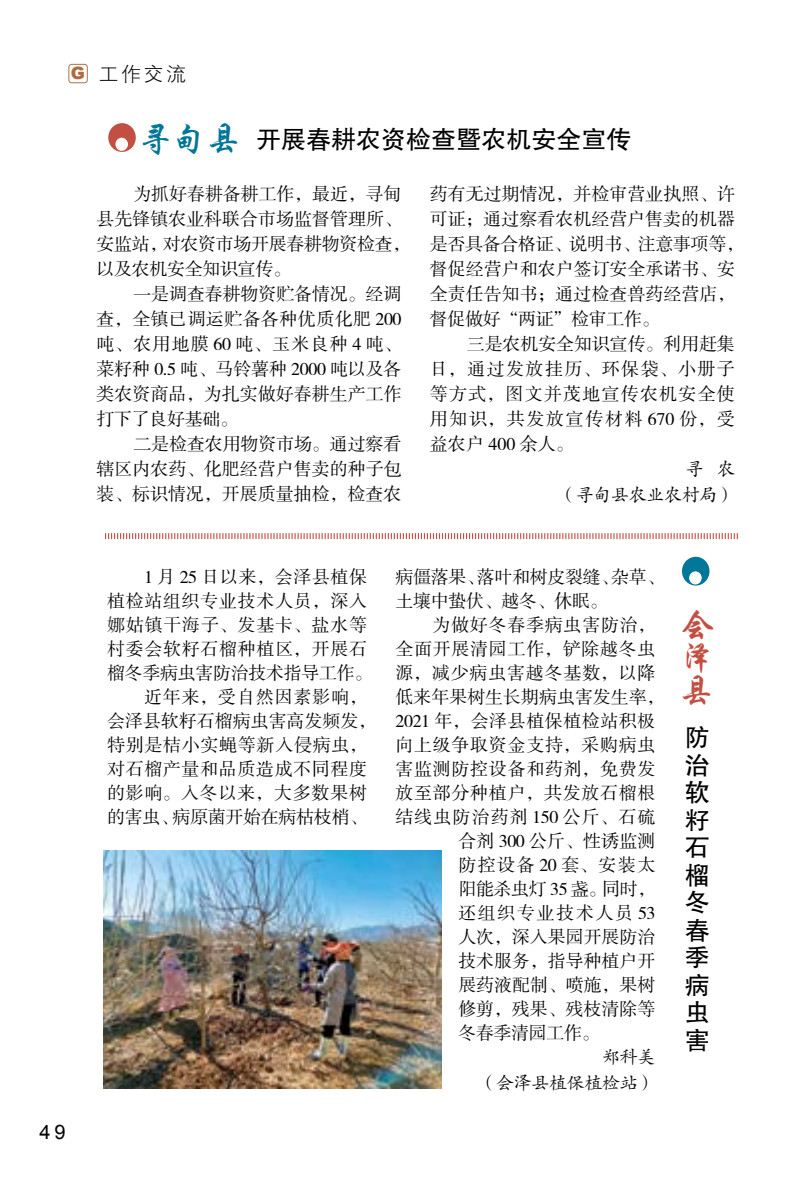
<style>
.page{position:relative;width:806px;height:1191px;background:#fff}
.page>*{position:absolute;margin:0;border:0;box-sizing:border-box;transform-origin:0 0}
.t1{font:34px/33px "ST Xingkai";color:#c34f43}
.t2{font:25px/27.6px "FZHTJW GB1 0";color:#000;text-align:justify}
.t3{font:20px "FZXH1 JW GB1 0";color:#000}
.t4{font:20px "Arial";color:#000}
.t5{font:18px/25px "FZSSK GBK1 0";color:#000;text-align:justify}
.t6{font:18px "FZSSK GBK1 0";letter-spacing:.035em;color:#000}
.t7{font:18px/24px "FZSSK GBK1 0";letter-spacing:-.02em;color:#000}
.t8{font:18px "FZSSK GBK1 0";letter-spacing:.045em;color:#000}
.t9{font:18px "FZSSK GBK1 0";letter-spacing:.03em;color:#000}
.t10{font:18px/26px "FZKTJW GB1 0";letter-spacing:-.02em;color:#000;text-align:right}
.t11{font:18px "FZSSK GBK1 0";letter-spacing:.055em;color:#000}
.t12{font:18px "FZSSK GBK1 0";letter-spacing:.04em;color:#000}
.t13{font:18px "FZSSK GBK1 0";letter-spacing:.08em;color:#000}
.t14{font:18px "FZSSK GBK1 0";letter-spacing:.09em;color:#000}
.s1{font-family:"Arial";font-weight:900;font-size:17px;color:#ac6c3d}
.s2{font-family:"ST Xingkai";font-size:34px;color:#007698}
</style>
<div class="page">
<div style="left:68px;top:64px;width:20px;height:19px;border:1px solid #ad7447;border-radius:3px"></div>
<img style="left:103px;top:850px;width:338px;height:239px">
<div style="left:681px;top:557px;width:28px;height:28px;background:#007698;border-radius:50%"></div>
<svg style="left:688px;top:571px;width:13px;height:13px"></svg>
<div style="left:108px;top:123px;width:28px;height:29px;background:#c34f43;border-radius:50%"></div>
<div style="left:115px;top:138px;width:13px;height:13px;background:#fff;border-radius:50%"></div>
<svg style="left:105px;top:533px;width:633px;height:7px"></svg>
<p class="t3" style="left:71px;top:64px;width:117px"><span class="s1">G</span> 工作交流</p>
<h2 class="t2" style="left:139px;top:126px;width:494px"><span class="s2">寻甸县</span> 开展春耕农资检查暨农机安全宣传</h2>
<p class="t5" style="left:96px;top:182px;width:315px;text-align:left;text-indent:37px">为抓好春耕备耕工作，最近，寻甸县先锋镇农业科联合市场监督管理所、安监站，对农资市场开展春耕物资检查，以及农机安全知识宣传。</p>
<p class="t5" style="left:96px;top:282px;width:306px;text-indent:37px">一是调查春耕物资贮备情况。经调查，全镇已调运贮备各种优质化肥 200吨、农用地膜 60 吨、玉米良种 4 吨、菜籽种 0.5 吨、马铃薯种 2000 吨以及各类农资商品，为扎实做好春耕生产工作打下了良好基础。</p>
<p class="t5" style="left:96px;top:432px;width:306px;text-indent:37px">二是检查农用物资市场。通过察看辖区内农药、化肥经营户售卖的种子包装、标识情况，开展质量抽检，检查农</p>
<p class="t5" style="left:429px;top:182px;width:315px;text-align:left">药有无过期情况，并检审营业执照、许可证；通过察看农机经营户售卖的机器是否具备合格证、说明书、注意事项等，督促经营户和农户签订安全承诺书、安全责任告知书；通过检查兽药经营店，督促做好“两证”检审工作。</p>
<p class="t5" style="left:429px;top:332px;width:306px;text-indent:37px">三是农机安全知识宣传。利用赶集日，通过发放挂历、环保袋、小册子等方式，图文并茂地宣传农机安全使用知识，共发放宣传材料 670 份，受益农户 400 余人。</p>
<p class="t10" style="left:557px;top:456px;width:178px">寻 农<br>（寻甸县农业农村局）</p>
<p class="t4" style="left:39px;top:1118px;width:28px">49</p>
<p class="t9" style="left:144px;top:567px;width:224px">1 月 25 日以来，会泽县植保</p>
<p class="t6" style="left:107px;top:591px;width:261px">植检站组织专业技术人员，深入</p>
<p class="t8" style="left:107px;top:615px;width:261px">娜姑镇干海子、发基卡、盐水等</p>
<p class="t6" style="left:107px;top:639px;width:261px">村委会软籽石榴种植区，开展石</p>
<p class="t7" style="left:107px;top:661px;width:266px">榴冬季病虫害防治技术指导工作。</p>
<p class="t8" style="left:144px;top:687px;width:224px">近年来，受自然因素影响，</p>
<p class="t5" style="left:107px;top:709px;width:270px">会泽县软籽石榴病虫害高发频发，</p>
<p class="t6" style="left:107px;top:735px;width:261px">特别是桔小实蝇等新入侵病虫，</p>
<p class="t6" style="left:107px;top:759px;width:261px">对石榴产量和品质造成不同程度</p>
<p class="t8" style="left:107px;top:783px;width:261px">的影响。入冬以来，大多数果树</p>
<p class="t7" style="left:107px;top:805px;width:261px">的害虫、病原菌开始在病枯枝梢、</p>
<p class="t7" style="left:395px;top:565px;width:270px">病僵落果、落叶和树皮裂缝、杂草、土壤中蛰伏、越冬、休眠。</p>
<p class="t12" style="left:432px;top:615px;width:224px">为做好冬春季病虫害防治，</p>
<p class="t6" style="left:395px;top:639px;width:261px">全面开展清园工作，铲除越冬虫</p>
<p class="t8" style="left:395px;top:663px;width:261px">源，减少病虫害越冬基数，以降</p>
<p class="t5" style="left:395px;top:685px;width:270px">低来年果树生长期病虫害发生率，</p>
<p class="t9" style="left:395px;top:711px;width:261px">2021 年，会泽县植保植检站积极</p>
<p class="t6" style="left:395px;top:735px;width:261px">向上级争取资金支持，采购病虫</p>
<p class="t6" style="left:395px;top:759px;width:261px">害监测防控设备和药剂，免费发</p>
<p class="t6" style="left:395px;top:783px;width:261px">放至部分种植户，共发放石榴根</p>
<p class="t11" style="left:395px;top:807px;width:261px">结线虫防治药剂 150 公斤、石硫</p>
<p class="t5" style="left:458px;top:829px;width:198px">合剂 300 公斤、性诱监测</p>
<p class="t13" style="left:458px;top:855px;width:198px">防控设备 20 套、安装太</p>
<p class="t7" style="left:458px;top:877px;width:199px">阳能杀虫灯 35 盏。同时，</p>
<p class="t14" style="left:458px;top:903px;width:198px">还组织专业技术人员 53</p>
<p class="t5" style="left:458px;top:925px;width:198px">人次，深入果园开展防治</p>
<p class="t5" style="left:458px;top:949px;width:198px">技术服务，指导种植户开</p>
<p class="t5" style="left:458px;top:973px;width:198px">展药液配制、喷施，果树</p>
<p class="t5" style="left:458px;top:997px;width:198px">修剪，残果、残枝清除等</p>
<p class="t7" style="left:458px;top:1021px;width:143px">冬春季清园工作。</p>
<p class="t10" style="left:478px;top:1043px;width:178px">郑科美<br>（会泽县植保植检站）</p>
<h1 class="t1" style="left:679px;top:610px;width:35px">会泽县</h1>
<h2 class="t2" style="left:684px;top:724px;width:26px">防治软籽石榴冬春季病虫害</h2>
</div>
